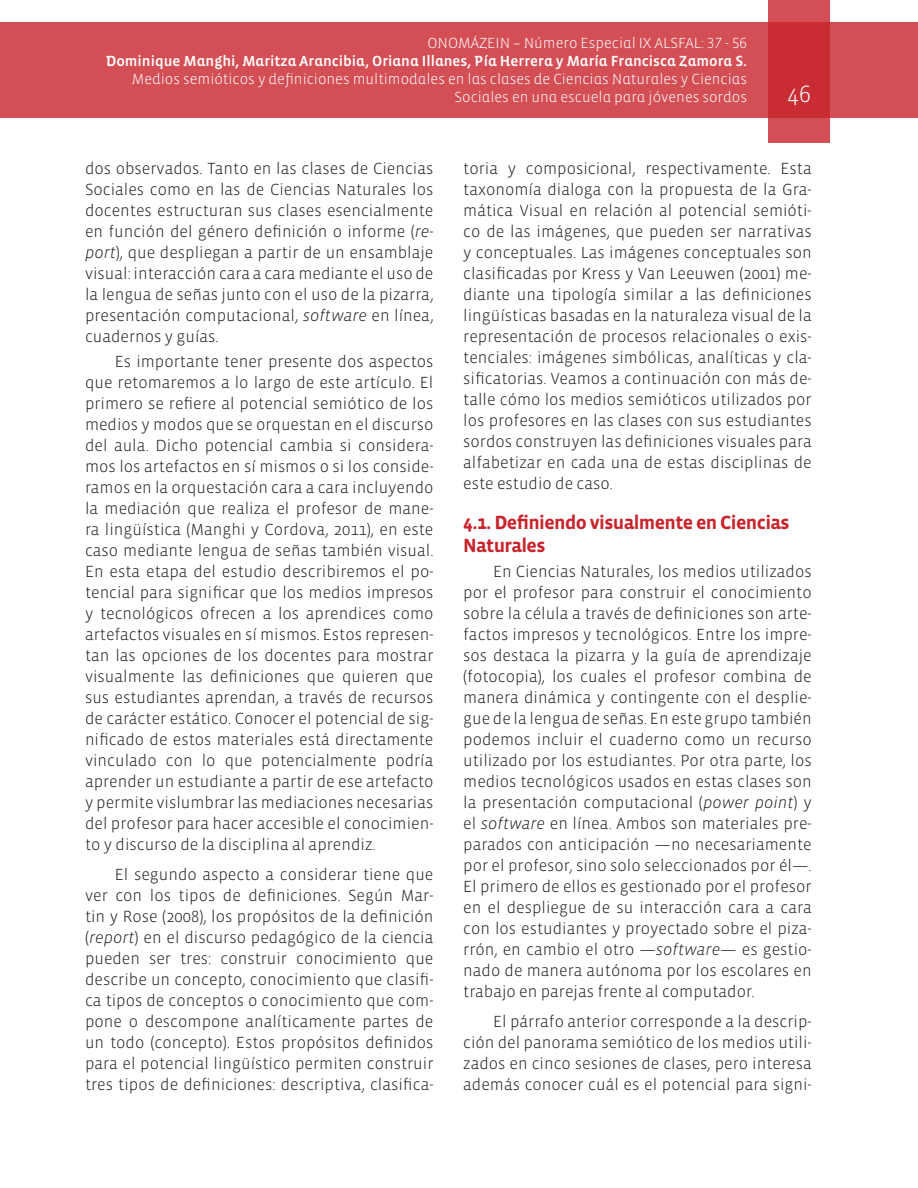
<style>
.page{position:relative;width:918px;height:1188px;background:#fff}
.page>*{position:absolute;margin:0;border:0;box-sizing:border-box;transform-origin:0 0}
.t1{font:300 24px "Vista Sans";color:#fff}
.t2{font:700 19.5px/23.4px "Vista Sans";letter-spacing:-.03em;color:#c8242b}
.Textos{font:300 16.5px/21px "Vista Sans";color:#231f20;text-align:justify}
.t3{font:300 15px/18px "Vista Sans Alt";color:#fff;text-align:right}
.t4{font:15px "Vista Sans Alt Med";color:#fff}
.s1{font-style:italic}
</style>
<div class="page">
<div style="left:0;top:23px;width:918px;height:95px;background:#d34f55"></div>
<svg style="left:768px;top:0;width:62px;height:143px;background:#cc373e"></svg>
<p class="t3" style="left:427px;top:35px;width:321px">ONOMÁZEIN – Número Especial IX ALSFAL: 37 - 56</p>
<p class="t4" style="left:106px;top:54px;width:643px">Dominique Manghi, Maritza Arancibia, Oriana Illanes, Pía Herrera y María Francisca Zamora S.</p>
<p class="t3" style="left:132px;top:71px;width:617px">Medios semióticos y definiciones multimodales en las clases de Ciencias Naturales y Ciencias<br>Sociales en una escuela para jóvenes sordos</p>
<h1 class="t1" style="left:787px;top:82px;width:25px">46</h1>
<p class="Textos" style="left:85px;top:158px;width:350px">dos observados. Tanto en las clases de Ciencias Sociales como en las de Ciencias Naturales los docentes estructuran sus clases esencialmente en función del género definición o informe (<span class="s1">re&shy;port</span>), que despliegan a partir de un ensamblaje visual: interacción cara a cara mediante el uso de la lengua de señas junto con el uso de la pizarra, presentación computacional, <span class="s1">software</span> en línea, cuadernos y guías.</p>
<p class="Textos" style="left:85px;top:351px;width:350px;text-indent:30px">Es importante tener presente dos aspectos que retomaremos a lo largo de este artículo. El primero se refiere al potencial semiótico de los medios y modos que se orquestan en el discurso del aula. Dicho potencial cambia si considera&shy;mos los artefactos en sí mismos o si los conside&shy;ramos en la orquestación cara a cara incluyendo la mediación que realiza el profesor de mane&shy;ra lingüística (Manghi y Cordova, 2011), en este caso mediante lengua de señas también visual.<br>En esta etapa del estudio describiremos el po&shy;tencial para significar que los medios impresos y tecnológicos ofrecen a los aprendices como artefactos visuales en sí mismos. Estos represen&shy;tan las opciones de los docentes para mostrar visualmente las definiciones que quieren que sus estudiantes aprendan, a través de recursos de carácter estático. Conocer el potencial de sig&shy;nificado de estos materiales está directamente vinculado con lo que potencialmente podría aprender un estudiante a partir de ese artefacto y permite vislumbrar las mediaciones necesarias del profesor para hacer accesible el conocimien&shy;to y discurso de la disciplina al aprendiz.</p>
<p class="Textos" style="left:85px;top:864px;width:350px;text-indent:30px">El segundo aspecto a considerar tiene que ver con los tipos de definiciones. Según Mar&shy;tin y Rose (2008), los propósitos de la definición (<span class="s1">report</span>) en el discurso pedagógico de la ciencia pueden ser tres: construir conocimiento que describe un concepto, conocimiento que clasifi&shy;ca tipos de conceptos o conocimiento que com&shy;pone o descompone analíticamente partes de un todo (concepto). Estos propósitos definidos para el potencial lingüístico permiten construir tres tipos de definiciones: descriptiva, clasifica-</p>
<p class="Textos" style="left:463px;top:158px;width:350px">toria y composicional, respectivamente. Esta taxonomía dialoga con la propuesta de la Gra&shy;mática Visual en relación al potencial semióti&shy;co de las imágenes, que pueden ser narrativas y conceptuales. Las imágenes conceptuales son clasificadas por Kress y Van Leeuwen (2001) me&shy;diante una tipología similar a las definiciones lingüísticas basadas en la naturaleza visual de la representación de procesos relacionales o exis&shy;tenciales: imágenes simbólicas, analíticas y cla&shy;sificatorias. Veamos a continuación con más de&shy;talle cómo los medios semióticos utilizados por los profesores en las clases con sus estudiantes sordos construyen las definiciones visuales para alfabetizar en cada una de estas disciplinas de este estudio de caso.</p>
<p class="t2" style="left:463px;top:511px;width:328px">4.1. Definiendo visualmente en Ciencias<br>Naturales</p>
<p class="Textos" style="left:463px;top:561px;width:350px;text-indent:30px">En Ciencias Naturales, los medios utilizados por el profesor para construir el conocimiento sobre la célula a través de definiciones son arte&shy;factos impresos y tecnológicos. Entre los impre&shy;sos destaca la pizarra y la guía de aprendizaje (fotocopia), los cuales el profesor combina de manera dinámica y contingente con el desplie&shy;gue de la lengua de señas. En este grupo también podemos incluir el cuaderno como un recurso utilizado por los estudiantes. Por otra parte, los medios tecnológicos usados en estas clases son la presentación computacional (<span class="s1">power point</span>) y el <span class="s1">software</span> en línea. Ambos son materiales pre&shy;parados con anticipación —no necesariamente por el profesor, sino solo seleccionados por él—.<br>El primero de ellos es gestionado por el profesor en el despliegue de su interacción cara a cara con los estudiantes y proyectado sobre el piza&shy;rrón, en cambio el otro —<span class="s1">software</span>— es gestio&shy;nado de manera autónoma por los escolares en trabajo en parejas frente al computador.</p>
<p class="Textos" style="left:463px;top:1011px;width:350px;text-indent:30px">El párrafo anterior corresponde a la descrip&shy;ción del panorama semiótico de los medios utili&shy;zados en cinco sesiones de clases, pero interesa además conocer cuál es el potencial para signi-</p>
</div>
